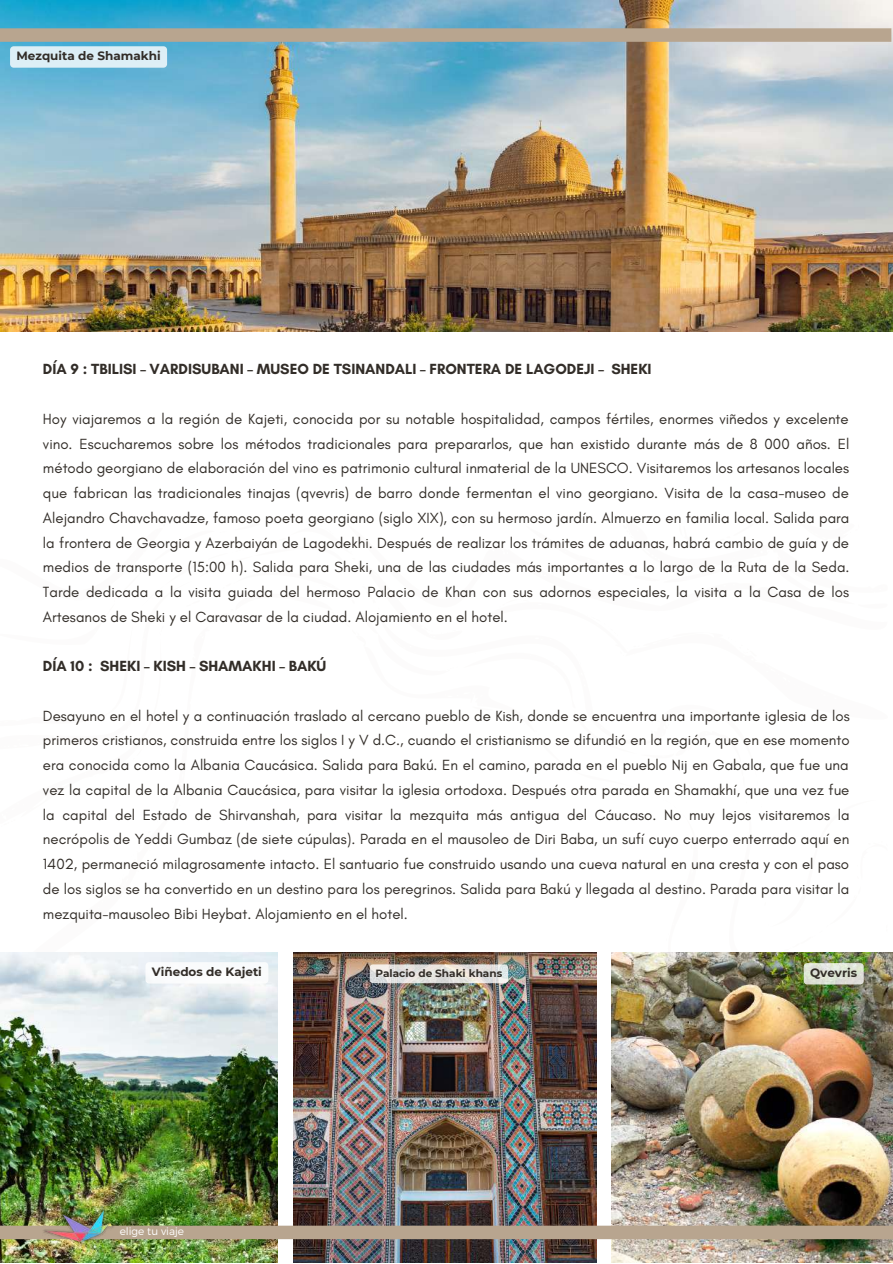
<style>
.page{position:relative;width:893px;height:1264px;background:#fff}
.page>*{position:absolute;margin:0;border:0;box-sizing:border-box;transform-origin:0 0}
.t1{font:15px/24.8px "Glacial Indifference";color:#322d28;text-align:justify}
.t2{font:700 15px "Glacial Indifference";color:#322d28}
.t3{font:700 12px "Montserrat";color:#322d28}
.t4{font:700 10.5px "Montserrat";color:#322d28}
.t5{font:300 10.5px "Montserrat";color:#fff}
</style>
<div class="page">
<img style="left:0;top:0;width:892px;height:332px">
<div style="left:0;top:28px;width:891px;height:14px;background:#b8a58f"></div>
<img style="left:0;top:952px;width:278px;height:310px">
<div style="left:145px;top:962px;width:123px;height:21px;background:#fff;border-radius:4px"></div>
<img style="left:293px;top:952px;width:303px;height:310px">
<div style="left:370px;top:964px;width:138px;height:19px;background:#fff;border-radius:3px;opacity:.8"></div>
<img style="left:611px;top:952px;width:281px;height:310px">
<div style="left:0;top:1225px;width:892px;height:14px;background:#b8a58f"></div>
<img style="left:42px;top:1206px;width:72px;height:38px">
<div style="left:10px;top:46px;width:157px;height:22px;background:#ddeff6;border-radius:4px"></div>
<div style="left:803px;top:963px;width:60px;height:21px;background:#fff;border-radius:4px;opacity:.8"></div>
<p class="t3" style="left:16px;top:49px;width:146px">Mezquita de Shamakhi</p>
<p class="t2" style="left:43px;top:360px;width:610px">DÍA 9 : TBILISI – VARDISUBANI – MUSEO DE TSINANDALI – FRONTERA DE LAGODEJI – SHEKI</p>
<p class="t1" style="left:43px;top:406px;width:808px">Hoy viajaremos a la región de Kajeti, conocida por su notable hospitalidad, campos fértiles, enormes viñedos y excelente vino. Escucharemos sobre los métodos tradicionales para prepararlos, que han existido durante más de 8 000 años. El método georgiano de elaboración del vino es patrimonio cultural inmaterial de la UNESCO. Visitaremos los artesanos locales que fabrican las tradicionales tinajas (qvevris) de barro donde fermentan el vino georgiano. Visita de la casa-museo de Alejandro Chavchavadze, famoso poeta georgiano (siglo XIX), con su hermoso jardín. Almuerzo en familia local. Salida para la frontera de Georgia y Azerbaiyán de Lagodekhi. Después de realizar los trámites de aduanas, habrá cambio de guía y de medios de transporte (15:00 h). Salida para Sheki, una de las ciudades más importantes a lo largo de la Ruta de la Seda.<br>Tarde dedicada a la visita guiada del hermoso Palacio de Khan con sus adornos especiales, la visita a la Casa de los Artesanos de Sheki y el Caravasar de la ciudad. Alojamiento en el hotel.</p>
<p class="t2" style="left:43px;top:657px;width:285px">DÍA 10 : SHEKI – KISH – SHAMAKHI – BAKÚ</p>
<p class="t1" style="left:43px;top:703px;width:808px">Desayuno en el hotel y a continuación traslado al cercano pueblo de Kish, donde se encuentra una importante iglesia de los primeros cristianos, construida entre los siglos I y V d.C., cuando el cristianismo se difundió en la región, que en ese momento era conocida como la Albania Caucásica. Salida para Bakú. En el camino, parada en el pueblo Nij en Gabala, que fue una vez la capital de la Albania Caucásica, para visitar la iglesia ortodoxa. Después otra parada en Shamakhí, que una vez fue la capital del Estado de Shirvanshah, para visitar la mezquita más antigua del Cáucaso. No muy lejos visitaremos la necrópolis de Yeddi Gumbaz (de siete cúpulas). Parada en el mausoleo de Diri Baba, un sufí cuyo cuerpo enterrado aquí en 1402, permaneció milagrosamente intacto. El santuario fue construido usando una cueva natural en una cresta y con el paso de los siglos se ha convertido en un destino para los peregrinos. Salida para Bakú y llegada al destino. Parada para visitar la mezquita-mausoleo Bibi Heybat. Alojamiento en el hotel.</p>
<p class="t3" style="left:152px;top:964px;width:111px">Viñedos de Kajeti</p>
<p class="t4" style="left:375px;top:966px;width:128px">Palacio de Shaki khans</p>
<p class="t5" style="left:120px;top:1224px;width:66px">elige tu viaje</p>
<p class="t3" style="left:810px;top:965px;width:49px">Qvevris</p>
</div>
